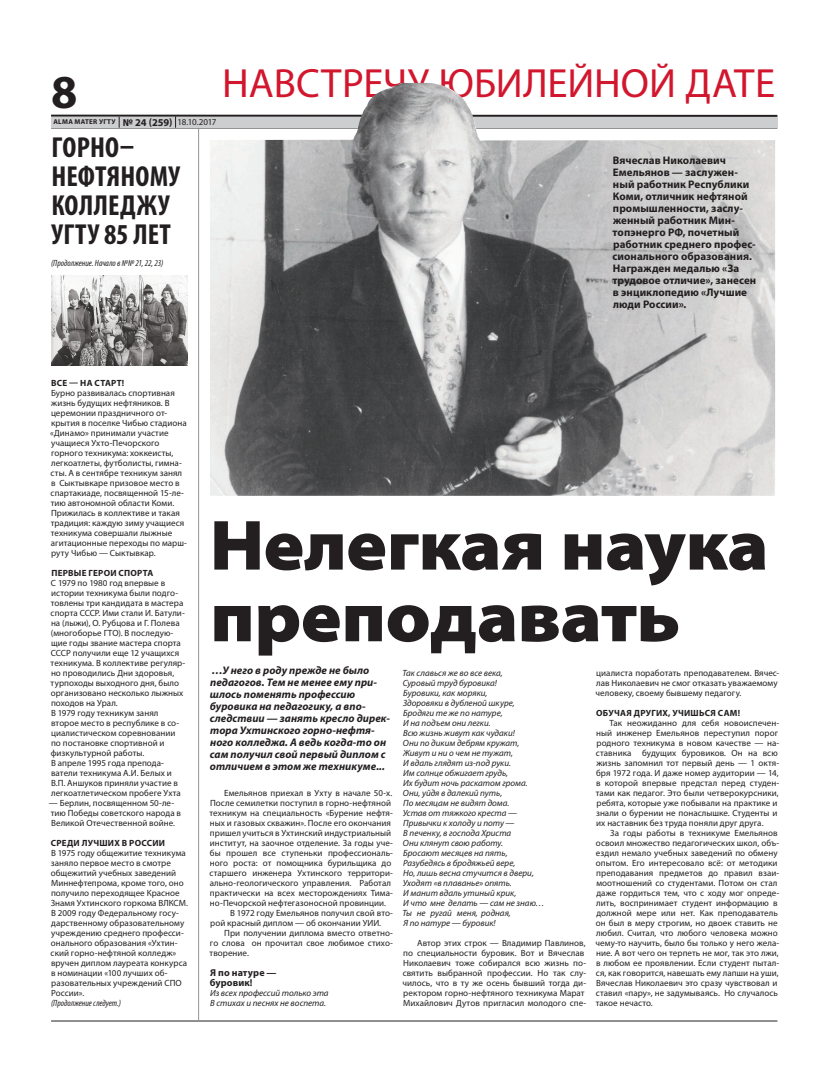
<style>
.page{position:relative;width:820px;height:1078px;background:#fff}
.page>*{position:absolute;margin:0;border:0;box-sizing:border-box;transform-origin:0 0}
.t1{font:900 semi-expanded 71.6px/71.6px "Myriad Pro";letter-spacing:-.01em;color:#231f20}
.t2{font:700 47.4px "Myriad Pro";color:#231f20}
.t3{font:40.9px "Myriad Pro";color:#d1162d}
.t4{font:700 condensed 29px/29px "Myriad Pro";letter-spacing:.005em;color:#231f20}
.t5{font:700 11px/12px "Myriad Pro";letter-spacing:.005em;color:#231f20}
.t6{font:italic 700 11px/12px "Myriad Pro";letter-spacing:.005em;color:#231f20}
.t7{font:700 10px/10px "Myriad Pro";letter-spacing:.01em;color:#231f20}
.t8{font:9px/10px "Myriad Pro";letter-spacing:.005em;color:#231f20}
.t9{font:italic 9px/10px "Myriad Pro";color:#231f20}
.t10{font:700 9px "Myriad Pro";letter-spacing:.025em;color:#231f20}
.t11{font:italic condensed 9px "Myriad Pro";color:#231f20}
.t12{font:700 7px "Myriad Pro";letter-spacing:.04em;color:#231f20}
.s1{font-size:10.5px}
.s2{font-weight:400;font-size:9px}
</style>
<div class="page">
<hr style="left:51px;top:128px;width:726px;height:1px;background:#231f20">
<hr style="left:51px;top:115px;width:726px;height:2px;background:#231f20">
<div style="left:51px;top:117px;width:726px;height:11px;background:#cdced0"></div>
<svg style="left:175px;top:116px;width:1px;height:12px"></svg>
<hr style="left:51px;top:1020px;width:726px;height:1px;background:#231f20">
<hr style="left:198px;top:128px;width:1px;height:892px;background:#939598">
<img style="left:51px;top:275px;width:136px;height:90px">
<img style="left:210px;top:83px;width:564px;height:412px">
<h2 class="t2" style="left:51px;top:61px;width:28px">8</h2>
<p class="t12" style="left:53px;top:117px;width:164px">ALMA MATER УГТУ <span class="s1">№ 24 (259)</span> <span class="s2">18.10.2017</span></p>
<h3 class="t4" style="left:51px;top:132px;width:130px">ГОРНО–<br>НЕФТЯНОМУ<br>КОЛЛЕДЖУ<br>УГТУ 85 ЛЕТ</h3>
<p class="t11" style="left:51px;top:257px;width:114px">(Продолжение. Начало в №№ 21, 22, 23)</p>
<h3 class="t3" style="left:222px;top:58px;width:554px">НАВСТРЕЧУ ЮБИЛЕЙНОЙ ДАТЕ</h3>
<p class="t5" style="left:612px;top:154px;width:145px">Вячеслав Николаевич<br>Емельянов — заслужен&shy;ный работник Республики<br>Коми, отличник нефтяной промышленности, заслу&shy;женный работник Мин&shy;топэнерго РФ, почетный работник среднего профес&shy;сионального образования.<br>Награжден медалью «За трудовое отличие», занесен в энциклопедию «Лучшие люди России».</p>
<p class="t10" style="left:51px;top:377px;width:74px">ВСЕ — НА СТАРТ!</p>
<p class="t8" style="left:50px;top:387px;width:138px">Бурно развивалась спортивная жизнь будущих нефтяников. В церемонии праздничного от&shy;крытия в поселке Чибью стадиона «Динамо» принимали участие учащиеся Ухто-Печорского горного техникума: хоккеисты, легкоатлеты, футболисты, гимна&shy;сты. А в сентябре техникум занял в Сыктывкаре призовое место в спартакиаде, посвященной 15-ле&shy;тию автономной области Коми.<br>Прижилась в коллективе и такая традиция: каждую зиму учащиеся техникума совершали лыжные агитационные переходы по марш&shy;руту Чибью — Сыктывкар.</p>
<p class="t10" style="left:51px;top:567px;width:103px">ПЕРВЫЕ ГЕРОИ СПОРТА</p>
<p class="t8" style="left:51px;top:577px;width:136px">С 1979 по 1980 год впервые в истории техникума были подго&shy;товлены три кандидата в мастера спорта СССР. Ими стали И. Батули&shy;на (лыжи), О. Рубцова и Г. Полева (многоборье ГТО). В последую&shy;щие годы звание мастера спорта<br>СССР получили еще 12 учащихся техникума. В коллективе регуляр&shy;но проводились Дни здоровья, турпоходы выходного дня, было организовано несколько лыжных походов на Урал.<br>В 1979 году техникум занял второе место в республике в со&shy;циалистическом соревновании по постановке спортивной и физкультурной работы.<br>В апреле 1995 года препода&shy;ватели техникума А.И. Белых и<br>В.П. Аншуков приняли участие в легкоатлетическом пробеге Ухта</p>
<p class="t8" style="left:49px;top:797px;width:134px">— Берлин, посвященном 50-ле&shy;тию Победы советского народа в<br>Великой Отечественной войне.</p>
<p class="t10" style="left:51px;top:836px;width:116px">СРЕДИ ЛУЧШИХ В РОССИИ</p>
<p class="t8" style="left:51px;top:847px;width:139px">В 1975 году общежитие техникума заняло первое место в смотре общежитий учебных заведений<br>Миннефтепрома, кроме того, оно получило переходящее Красное<br>Знамя Ухтинского горкома ВЛКСМ.<br>В 2009 году Федеральному госу&shy;дарственному образовательному учреждению среднего професси&shy;онального образования «Ухтин&shy;ский горно-нефтяной колледж» вручен диплом лауреата конкурса в номинации «100 лучших об&shy;разовательных учреждений СПО<br>России».</p>
<p class="t11" style="left:51px;top:997px;width:71px">(Продолжение следует.)</p>
<h1 class="t1" style="left:210px;top:510px;width:560px">Нелегкая наука преподавать</h1>
<p class="t6" style="left:210px;top:664px;width:181px">…У него в роду прежде не было педагогов. Тем не менее ему при&shy;шлось поменять профессию буровика на педагогику, а впо&shy;следствии — занять кресло дирек&shy;тора Ухтинского горно-нефтя&shy;ного колледжа. А ведь когда-то он сам получил свой первый диплом с отличием в этом же техникуме...</p>
<p class="t8" style="left:224px;top:787px;width:169px">Емельянов приехал в Ухту в начале 50-х.</p>
<p class="t8" style="left:210px;top:797px;width:182px">После семилетки поступил в горно-нефтяной</p>
<p class="t8" style="left:209px;top:807px;width:185px">техникум на специальность «Бурение нефтя-</p>
<p class="t8" style="left:210px;top:817px;width:183px">ных и газовых скважин». После его окончания</p>
<p class="t8" style="left:210px;top:827px;width:183px">пришел учиться в Ухтинский индустриальный</p>
<p class="t8" style="left:210px;top:837px;width:184px">институт, на заочное отделение. За годы уче-</p>
<p class="t8" style="left:210px;top:847px;width:184px">бы прошел все ступеньки профессиональ-</p>
<p class="t8" style="left:210px;top:857px;width:183px">ного роста: от помощника бурильщика до</p>
<p class="t8" style="left:209px;top:867px;width:185px">старшего инженера Ухтинского территори-</p>
<p class="t8" style="left:210px;top:877px;width:183px">ально-геологического управления. Работал</p>
<p class="t8" style="left:210px;top:887px;width:184px">практически на всех месторождениях Тима-</p>
<p class="t8" style="left:210px;top:897px;width:177px">но-Печорской нефтегазоносной провинции.</p>
<p class="t8" style="left:230px;top:907px;width:164px">В 1972 году Емельянов получил свой вто-</p>
<p class="t8" style="left:210px;top:917px;width:172px">рой красный диплом — об окончании УИИ.</p>
<p class="t8" style="left:224px;top:927px;width:170px">При получении диплома вместо ответно-</p>
<p class="t8" style="left:210px;top:937px;width:184px">го слова он прочитал свое любимое стихо-</p>
<p class="t8" style="left:209px;top:947px;width:41px">творение.</p>
<p class="t7" style="left:210px;top:967px;width:68px">Я по натуре — буровик!</p>
<p class="t9" style="left:210px;top:987px;width:120px">Из всех профессий только эта<br>В стихах и песнях не воспета.</p>
<p class="t9" style="left:402px;top:667px;width:144px">Так славься же во все века,<br>Суровый труд буровика!<br>Буровики, как моряки,<br>Здоровяки в дубленой шкуре,<br>Бродяги те же по натуре,<br>И на подъем они легки.<br>Всю жизнь живут как чудаки!<br>Они по диким дебрям кружат,<br>Живут и ни о чем не тужат,<br>И вдаль глядят из-под руки.<br>Им солнце обжигает грудь,<br>Их будит ночь раскатом грома.<br>Они, уйдя в далекий путь,<br>По месяцам не видят дома.<br>Устав от тяжкого креста —<br>Привычки к холоду и поту —<br>В печенку, в господа Христа<br>Они клянут свою работу.<br>Бросают месяцев на пять,<br>Разубедясь в бродяжьей вере,<br>Но, лишь весна стучится в двери,<br>Уходят «в плаванье» опять.<br>И манит вдаль утиный крик,<br>И что мне делать — сам не знаю…<br>Ты не ругай меня, родная,<br>Я по натуре — буровик!</p>
<p class="t8" style="left:402px;top:937px;width:185px;text-indent:15px">Автор этих строк — Владимир Павлинов, по специальности буровик. Вот и Вячеслав Николаевич тоже собирался всю жизнь по&shy;святить выбранной профессии. Но так слу&shy;чилось, что в ту же осень бывший тогда ди&shy;ректором горно-нефтяного техникума Марат Михайлович Дутов пригласил молодого спе-</p>
<p class="t8" style="left:595px;top:667px;width:185px">циалиста поработать преподавателем. Вячес&shy;лав Николаевич не смог отказать уважаемому человеку, своему бывшему педагогу.</p>
<p class="t10" style="left:596px;top:706px;width:145px">ОБУЧАЯ ДРУГИХ, УЧИШЬСЯ САМ!</p>
<p class="t8" style="left:595px;top:717px;width:185px;text-indent:14px">Так неожиданно для себя новоиспечен&shy;ный инженер Емельянов переступил порог родного техникума в новом качестве — на&shy;ставника будущих буровиков. Он на всю жизнь запомнил тот первый день — 1 октя&shy;бря 1972 года. И даже номер аудитории — 14, в которой впервые предстал перед студен&shy;тами как педагог. Это были четверокурсники, ребята, которые уже побывали на практике и знали о бурении не понаслышке. Студенты и их наставник без труда поняли друг друга.</p>
<p class="t8" style="left:595px;top:827px;width:185px;text-indent:15px">За годы работы в техникуме Емельянов освоил множество педагогических школ, объ&shy;ездил немало учебных заведений по обмену опытом. Его интересовало всё: от методики преподавания предметов до правил взаи&shy;моотношений со студентами. Потом он стал даже гордиться тем, что с ходу мог опреде&shy;лить, воспринимает студент информацию в должной мере или нет. Как преподаватель он был в меру строгим, но двоек ставить не любил. Считал, что любого человека можно чему-то научить, было бы только у него жела&shy;ние. А вот чего он терпеть не мог, так это лжи, в любом ее проявлении. Если студент пытал&shy;ся, как говорится, навешать ему лапши на уши, Вячеслав Николаевич это сразу чувствовал и ставил «пару», не задумываясь. Но случалось такое нечасто.</p>
</div>
